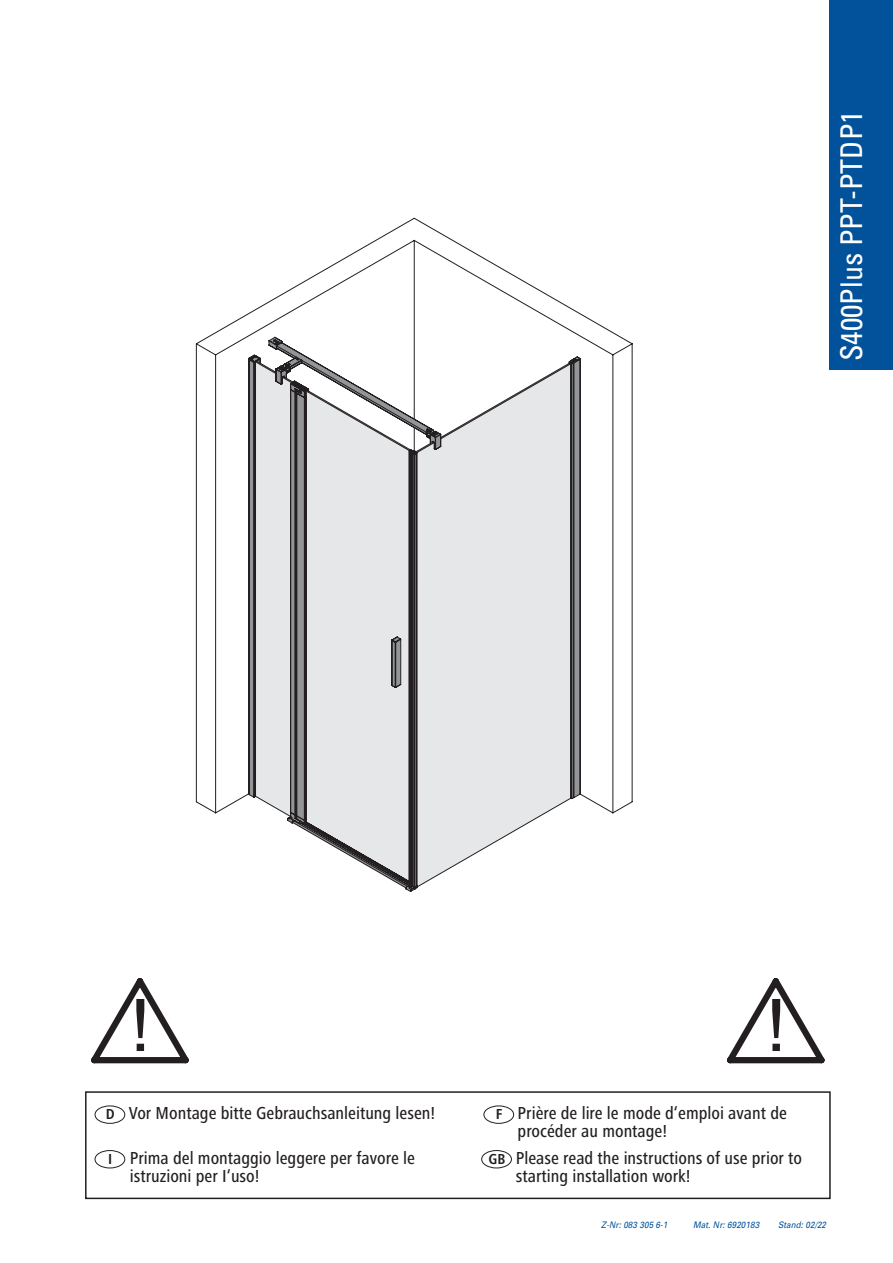
<style>
.page{position:relative;width:893px;height:1263px;background:#fff}
.page>*{position:absolute;margin:0;border:0;box-sizing:border-box;transform-origin:0 0}
.t1{font:condensed 30px "Univers";color:#fff}
.t2{font:500 condensed 18px/18px "Frutiger Next LTW1 G";color:#231f20}
.t3{font:700 condensed 15px "Frutiger Next LTW1 G";color:#231f20}
.t4{font:italic 9px "Univers";letter-spacing:.01em;color:#01529b;scale:.9 1}
.s1{font-weight:700;font-size:15px}
</style>
<div class="page">
<div style="left:829px;top:0;width:64px;height:370px;background:#01529b"></div>
<svg style="left:195px;top:217px;width:438px;height:597px"></svg>
<svg style="left:247px;top:336px;width:334px;height:551px"></svg>
<svg style="left:91px;top:978px;width:98px;height:85px"></svg>
<svg style="left:727px;top:978px;width:98px;height:85px"></svg>
<div style="left:95px;top:1105px;width:30px;height:19px;border:1px solid #231f20;border-radius:50%"></div>
<div style="left:481px;top:1150px;width:31px;height:18px;border:1px solid #231f20;border-radius:50%"></div>
<div style="left:483px;top:1105px;width:31px;height:19px;border:1px solid #231f20;border-radius:50%"></div>
<div style="left:95px;top:1150px;width:30px;height:18px;border:1px solid #231f20;border-radius:50%"></div>
<div style="left:85px;top:1091px;width:746px;height:108px;border:2px solid #231f20"></div>
<h1 class="t1" style="left:832px;top:361px;width:253px;rotate:-90deg">S400Plus PPT-PTDP1</h1>
<p class="t2" style="left:106px;top:1104px;width:331px"><span class="s1">D</span> Vor Montage bitte Gebrauchsanleitung lesen!</p>
<p class="t2" style="left:130px;top:1149px;width:287px;text-indent:-22px"><span class="s1">I</span> Prima del montaggio leggere per favore le istruzioni per I‘uso!</p>
<p class="t3" style="left:496px;top:1106px;width:8px">F</p>
<p class="t3" style="left:488px;top:1150px;width:18px">GB</p>
<p class="t2" style="left:518px;top:1104px;width:271px">Prière de lire le mode d‘emploi avant de procéder au montage!</p>
<p class="t2" style="left:516px;top:1149px;width:288px">Please read the instructions of use prior to starting installation work!</p>
<p class="t4" style="left:601px;top:1219px;width:75px">Z-Nr: 083 305 6-1</p>
<p class="t4" style="left:693px;top:1219px;width:75px">Mat. Nr: 6920183</p>
<p class="t4" style="left:778px;top:1219px;width:55px">Stand: 02/22</p>
</div>
